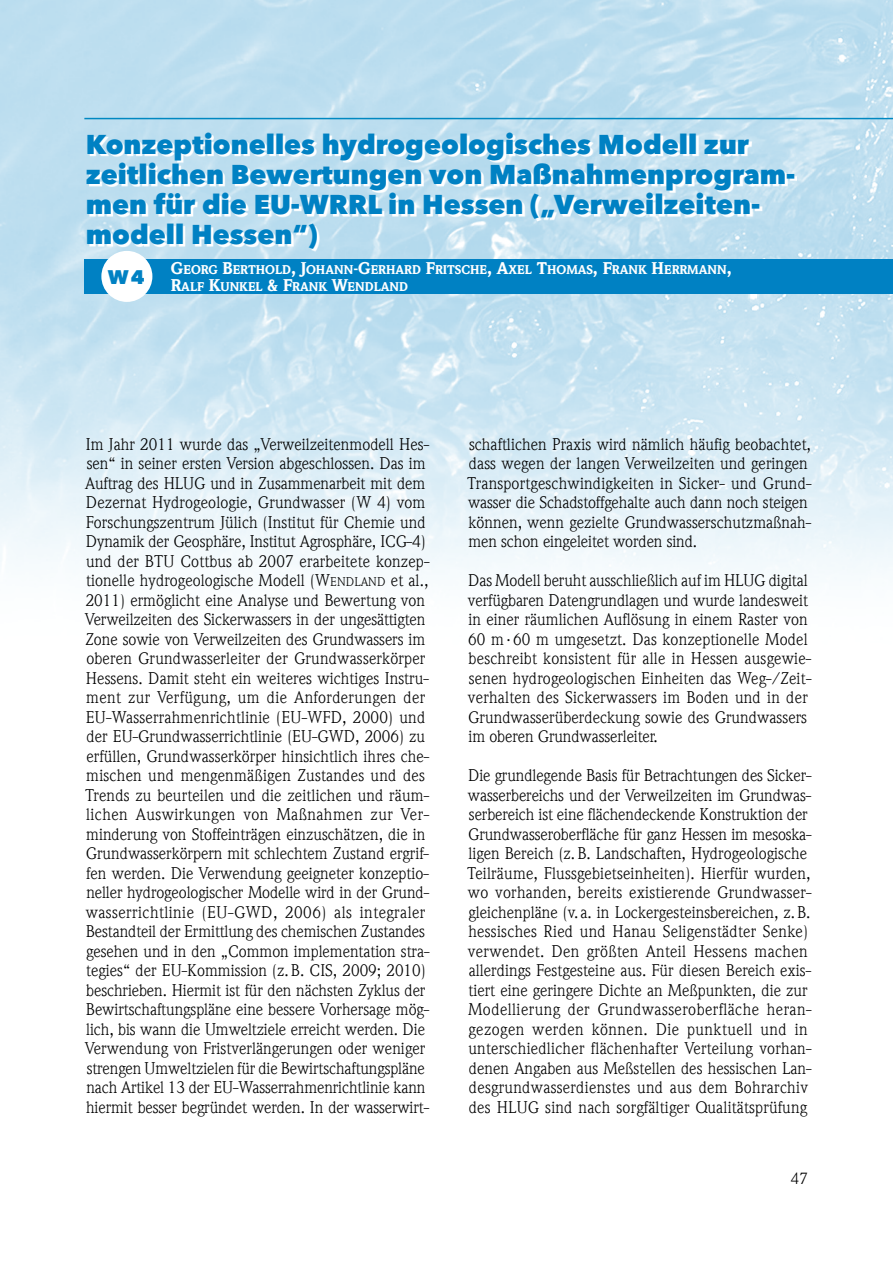
<style>
.page{position:relative;width:893px;height:1263px;background:#fff}
.page>*{position:absolute;margin:0;border:0;box-sizing:border-box;transform-origin:0 0}
.t1{font:800 27px/30px "Avenir Next LT Pro";color:#0081c3}
.t2{font:800 19.5px "Avenir Next LT Pro";color:#0081c3}
.t3{font:16.5px/19.5px "ITC Weidemann Com";letter-spacing:.005em;color:#000}
.t4{font:16.5px "Weidemann IT Cby BT";color:#000}
.t5{font:900 12.3px/16.5px "ITC Weidemann Com";color:#fff}
.s1{font-size:16.5px}
.s2{font-style:inherit}
.s3{font-size:12.3px}
</style>
<div class="page">
<img style="left:0;top:0;width:893px;height:578px">
<hr style="left:84px;top:118px;width:809px;height:1px;background:#0088c1">
<div style="left:84px;top:259px;width:809px;height:34px;background:#0081c3"></div>
<svg style="left:89px;top:135px;width:708px;height:116px"></svg>
<div style="left:101px;top:251px;width:51px;height:51px;background:#fff;border-radius:50%"></div>
<h1 class="t1" style="left:86px;top:130px;width:711px">Konzeptionelles hydrogeologisches Modell zur zeitlichen Bewertungen von Maßnahmenprogram&shy;men für die EU-WRRL in Hessen („Verweilzeiten&shy;modell Hessen“)</h1>
<p class="t2" style="left:108px;top:265px;width:38px">W4</p>
<p class="t5" style="left:171px;top:262px;width:562px"><span class="s1">G</span>EORG <span class="s1">B</span>ERTHOLD<span class="s1">, J</span>OHANN<span class="s1">-G</span>ERHARD <span class="s1">F</span>RITSCHE<span class="s1">, A</span>XEL <span class="s1">T</span>HOMAS<span class="s1">, F</span>RANK <span class="s1">H</span>ERRMANN<span class="s1">,<br>R</span>ALF <span class="s1">K</span>UNKEL <span class="s1">&amp; F</span>RANK <span class="s1">W</span>ENDLAND</p>
<p class="t3" style="left:85px;top:434px;width:346px">Im Jahr 2011 wurde das „Verweilzeitenmodell Hes&shy;sen“ in seiner ersten Version abgeschlossen. Das im Auftrag des HLUG und in Zusammenarbeit mit dem Dezernat Hydrogeologie, Grundwasser (W 4) vom Forschungszentrum Jülich (Institut für Chemie und Dynamik der Geosphäre, Institut Agrosphäre, ICG-4) und der BTU Cottbus ab 2007 erarbeitete konzep&shy;tionelle hydrogeologische Modell (<span class="s2">W</span><span class="s3">ENDLAND</span> et al., 2011) ermöglicht eine Analyse und Bewertung von Verweilzeiten des Sickerwassers in der ungesättigten Zone sowie von Verweilzeiten des Grundwassers im oberen Grundwasserleiter der Grundwasserkörper Hessens. Damit steht ein weiteres wichtiges Instru&shy;ment zur Verfügung, um die Anforderungen der EU-Wasserrahmenrichtlinie (EU-WFD, 2000) und der EU-Grundwasserrichtlinie (EU-GWD, 2006) zu erfüllen, Grundwasserkörper hinsichtlich ihres che&shy;mischen und mengenmäßigen Zustandes und des Trends zu beurteilen und die zeitlichen und räum&shy;lichen Auswirkungen von Maßnahmen zur Ver&shy;minderung von Stoffeinträgen einzuschätzen, die in Grundwasserkörpern mit schlechtem Zustand ergrif&shy;fen werden. Die Verwendung geeigneter konzeptio&shy;neller hydrogeologischer Modelle wird in der Grund&shy;wasserrichtlinie (EU-GWD, 2006) als integraler Bestandteil der Ermittlung des chemischen Zustandes gesehen und in den „Common implementation stra&shy;tegies“ der EU-Kommission (z.B. CIS, 2009; 2010) beschrieben. Hiermit ist für den nächsten Zyklus der Bewirtschaftungspläne eine bessere Vorhersage mög&shy;lich, bis wann die Umweltziele erreicht werden. Die Verwendung von Fristverlängerungen oder weniger strengen Umweltzielen für die Bewirtschaftungspläne nach Artikel 13 der EU-Wasserrahmenrichtlinie kann hiermit besser begründet werden. In der wasserwirt-</p>
<p class="t3" style="left:467px;top:435px;width:346px">schaftlichen Praxis wird nämlich häufig beobachtet, dass wegen der langen Verweilzeiten und geringen Transportgeschwindigkeiten in Sicker- und Grund&shy;wasser die Schadstoffgehalte auch dann noch steigen können, wenn gezielte Grundwasserschutzmaßnah&shy;men schon eingeleitet worden sind.</p>
<p class="t3" style="left:468px;top:571px;width:345px">Das Modell beruht ausschließlich auf im HLUG digital verfügbaren Datengrundlagen und wurde landesweit in einer räumlichen Auflösung in einem Raster von 60 m∙ 60 m umgesetzt. Das konzeptionelle Model beschreibt konsistent für alle in Hessen ausgewie&shy;senen hydrogeologischen Einheiten das Weg-/Zeit&shy;verhalten des Sickerwassers im Boden und in der Grundwasserüberdeckung sowie des Grundwassers im oberen Grundwasserleiter.</p>
<p class="t3" style="left:467px;top:766px;width:346px">Die grundlegende Basis für Betrachtungen des Sicker&shy;wasserbereichs und der Verweilzeiten im Grundwas&shy;serbereich ist eine flächendeckende Konstruktion der Grundwasseroberfläche für ganz Hessen im mesoska&shy;ligen Bereich (z.B. Landschaften, Hydrogeologische Teilräume, Flussgebietseinheiten). Hierfür wurden, wo vorhanden, bereits existierende Grundwasser&shy;gleichenpläne (v. a. in Lockergesteinsbereichen, z.B. hessisches Ried und Hanau Seligenstädter Senke) verwendet. Den größten Anteil Hessens machen allerdings Festgesteine aus. Für diesen Bereich exis&shy;tiert eine geringere Dichte an Meßpunkten, die zur Modellierung der Grundwasseroberfläche heran&shy;gezogen werden können. Die punktuell und in unterschiedlicher flächenhafter Verteilung vorhan&shy;denen Angaben aus Meßstellen des hessischen Lan&shy;desgrundwasserdienstes und aus dem Bohrarchiv des HLUG sind nach sorgfältiger Qualitätsprüfung</p>
<p class="t4" style="left:791px;top:1168px;width:19px">47</p>
</div>
